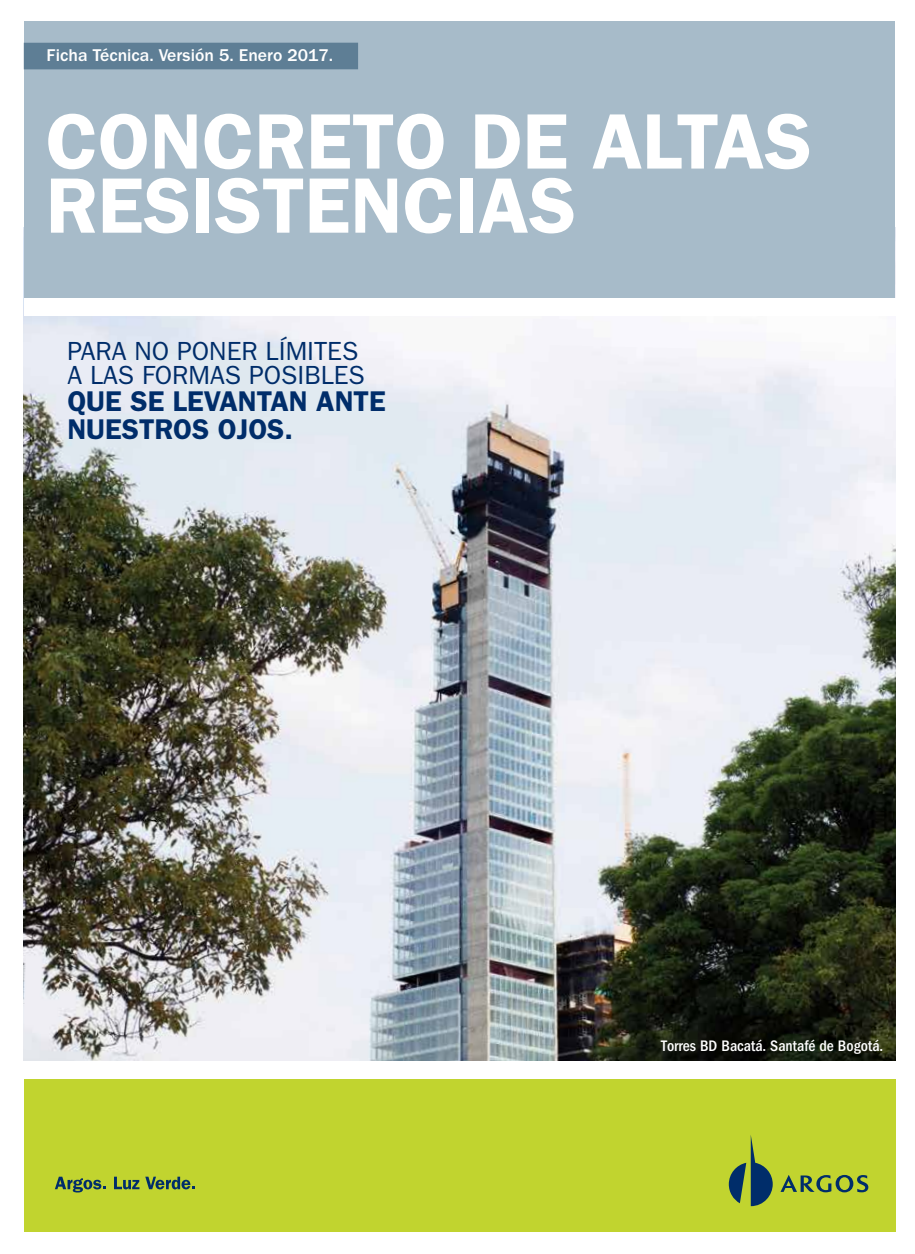
<style>
.page{position:relative;width:915px;height:1254px;background:#fff}
.page>*{position:absolute;margin:0;border:0;box-sizing:border-box;transform-origin:0 0}
.t1{font:600 78.9px/64.1px "ITC Franklin Gothic Std";color:#fff}
.t2{font:600 28.65px/27.6px "ITC Franklin Gothic Std";color:#002d6a}
.t3{font:26.25px/23.7px "ITC Franklin Gothic Std";color:#002d6a}
.t4{font:500 17.7px "ITC Franklin Gothic Std";color:#fff}
.t5{font:500 condensed 15.75px "ITC Franklin Gothic Std";color:#fff}
</style>
<div class="page">
<div style="left:24px;top:1079px;width:871px;height:153px;background:#c1d42f"></div>
<svg style="left:55px;top:1177px;width:51px;height:15px"></svg>
<svg style="left:114px;top:1177px;width:25px;height:12px"></svg>
<svg style="left:145px;top:1177px;width:50px;height:12px"></svg>
<img style="left:24px;top:227px;width:871px;height:833px">
<svg style="left:780px;top:1175px;width:88px;height:17px"></svg>
<svg style="left:728px;top:1135px;width:44px;height:71px"></svg>
<div style="left:24px;top:22px;width:870px;height:281px;background:#a7bbc9"></div>
<div style="left:24px;top:43px;width:334px;height:26px;background:#5e7e95"></div>
<div style="left:24px;top:298px;width:875px;height:17px;background:#fff"></div>
<p class="t4" style="left:46px;top:46px;width:288px">Ficha Técnica. Versión 5. Enero 2017.</p>
<h1 class="t1" style="left:46px;top:110px;width:767px">CONCRETO DE ALTAS<br>RESISTENCIAS</h1>
<p class="t3" style="left:67px;top:339px;width:299px">PARA NO PONER LÍMITES<br>A LAS FORMAS POSIBLES</p>
<p class="t2" style="left:67px;top:388px;width:320px">QUE SE LEVANTAN ANTE<br>NUESTROS OJOS.</p>
<p class="t5" style="left:660px;top:1037px;width:224px">Torres BD Bacatá. Santafé de Bogotá.</p>
</div>
